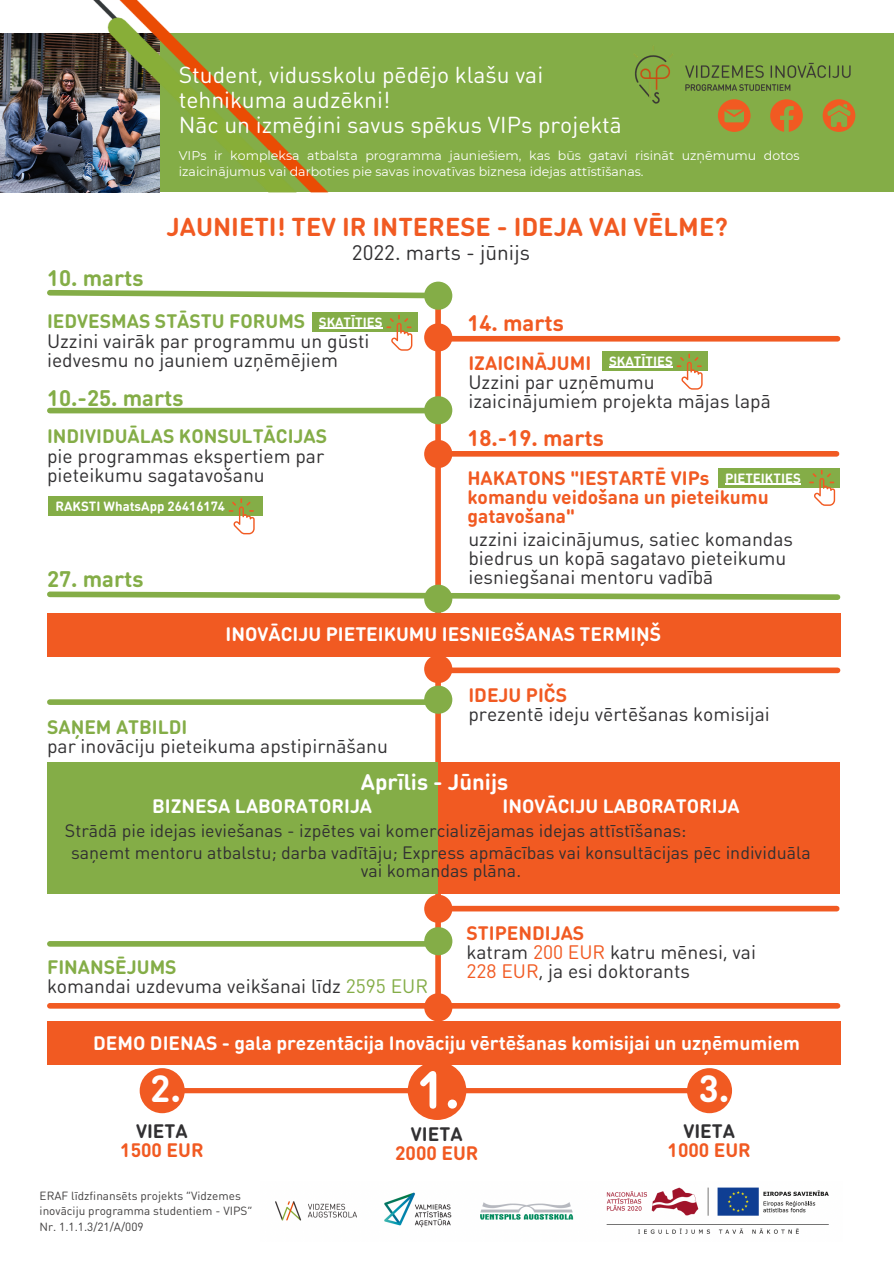
<style>
.page{position:relative;width:894px;height:1264px;background:#fff}
.page>*{position:absolute;margin:0;border:0;box-sizing:border-box;transform-origin:0 0}
.t1{font:700 52.2px "DIN Round Pro";color:#fff}
.t2{font:700 37.2px "DIN Round Pro";color:#fff}
.t3{font:700 25.5px "DIN Round Pro";color:#f15a22}
.t4{font:22.8px/24.8px "DIN Round Pro";color:#fff}
.t5{font:700 22.2px "DIN Round Pro";color:#84ad47}
.t6{font:700 22.2px "DIN Round Pro";color:#f15a22}
.t7{font:700 22.2px "DIN Round Pro";color:#fff}
.t8{font:20.7px "DIN Round Pro";color:#313032}
.t9{font:19.2px/19.2px "DIN Round Pro";color:#313032}
.t10{font:700 19.2px "DIN Round Pro";color:#fff}
.t11{font:700 19.2px "DIN Round Pro";color:#f15a22}
.t12{font:700 19.2px "DIN Round Pro";color:#84ad47}
.t13{font:700 19.2px "DIN Round Pro";color:#313032}
.t14{font:17.7px/18px "DIN Round Pro";color:#313032;text-align:center}
.t15{font:700 13.2px "DIN Round Pro";color:#fff}
.t16{font:12.6px/16.8px "Montserrat";color:#fff}
.t17{font:11.7px/15.6px "DIN Round Pro";color:#424040}
.s1{color:#84ad47}
.s2{color:#f15a22}
</style>
<div class="page">
<div style="left:159px;top:33px;width:734px;height:159px;background:#84ad47"></div>
<img style="left:634px;top:54px;width:222px;height:61px">
<img style="left:0;top:33px;width:40px;height:159px">
<img style="left:40px;top:0;width:288px;height:193px">
<div style="left:435px;top:298px;width:6px;height:767px;background:#f15a22"></div>
<div style="left:436px;top:336px;width:401px;height:5px;background:#f15a22"></div>
<svg style="left:47px;top:289px;width:378px;height:11px"></svg>
<div style="left:424px;top:281px;width:28px;height:29px;background:#84ad47;border-radius:50%"></div>
<div style="left:424px;top:323px;width:28px;height:28px;background:#f15a22;border-radius:50%"></div>
<div style="left:50px;top:408px;width:383px;height:5px;background:#84ad47"></div>
<div style="left:424px;top:396px;width:28px;height:28px;background:#84ad47;border-radius:50%"></div>
<div style="left:435px;top:451px;width:401px;height:5px;background:#f15a22"></div>
<div style="left:424px;top:440px;width:28px;height:28px;background:#f15a22;border-radius:50%"></div>
<svg style="left:47px;top:588px;width:794px;height:15px"></svg>
<div style="left:424px;top:584px;width:28px;height:29px;background:#84ad47;border-radius:50%"></div>
<div style="left:436px;top:667px;width:401px;height:6px;background:#f15a22"></div>
<div style="left:424px;top:655px;width:28px;height:28px;background:#f15a22;border-radius:50%"></div>
<div style="left:50px;top:699px;width:383px;height:6px;background:#84ad47"></div>
<div style="left:424px;top:685px;width:28px;height:28px;background:#84ad47;border-radius:50%"></div>
<div style="left:47px;top:613px;width:792px;height:43px;background:#f15a22"></div>
<div style="left:47px;top:762px;width:391px;height:132px;background:#84ad47"></div>
<div style="left:438px;top:762px;width:401px;height:132px;background:#f15a22"></div>
<div style="left:434px;top:905px;width:402px;height:6px;background:#f15a22"></div>
<div style="left:424px;top:894px;width:28px;height:28px;background:#f15a22;border-radius:50%"></div>
<div style="left:50px;top:941px;width:383px;height:5px;background:#84ad47"></div>
<div style="left:424px;top:927px;width:28px;height:28px;background:#84ad47;border-radius:50%"></div>
<div style="left:50px;top:1003px;width:787px;height:5px;background:#f15a22"></div>
<div style="left:424px;top:993px;width:28px;height:28px;background:#f15a22;border-radius:50%"></div>
<div style="left:47px;top:1021px;width:793px;height:44px;background:#f15a22"></div>
<svg style="left:147px;top:1073px;width:581px;height:34px"></svg>
<div style="left:407px;top:1061px;width:59px;height:58px;background:#f15a22;border-radius:50%"></div>
<div style="left:140px;top:1068px;width:45px;height:45px;background:#f15a22;border-radius:50%"></div>
<div style="left:686px;top:1068px;width:45px;height:45px;background:#f15a22;border-radius:50%"></div>
<div style="left:48px;top:497px;width:214px;height:19px;background:#84ad47"></div>
<svg style="left:229px;top:498px;width:25px;height:36px"></svg>
<img style="left:275px;top:1187px;width:554px;height:47px">
<svg style="left:717px;top:99px;width:33px;height:33px"></svg>
<svg style="left:770px;top:99px;width:32px;height:33px"></svg>
<svg style="left:822px;top:99px;width:33px;height:33px"></svg>
<div style="left:312px;top:312px;width:105px;height:20px;background:#84ad47"></div>
<svg style="left:386px;top:315px;width:26px;height:36px"></svg>
<hr style="left:319px;top:328px;width:63px;height:1px;background:#fff">
<div style="left:601px;top:351px;width:106px;height:19px;background:#84ad47"></div>
<svg style="left:676px;top:353px;width:26px;height:36px"></svg>
<hr style="left:609px;top:367px;width:63px;height:1px;background:#fff">
<div style="left:717px;top:468px;width:122px;height:19px;background:#84ad47"></div>
<svg style="left:809px;top:470px;width:25px;height:36px"></svg>
<hr style="left:724px;top:483px;width:76px;height:2px;background:#fff">
<p class="t5" style="left:47px;top:263px;width:98px">10. marts</p>
<p class="t4" style="left:179px;top:62px;width:366px">Student, vidusskolu pēdējo klašu vai tehnikuma audzēkni!</p>
<p class="t4" style="left:179px;top:111px;width:444px">Nāc un izmēģini savus spēkus VIPs projektā</p>
<p class="t16" style="left:179px;top:147px;width:622px">VIPs ir kompleksa atbalsta programma jauniešiem, kas būs gatavi risināt uzņēmumu dotos izaicinājumus vai darboties pie savas inovatīvas biznesa idejas attīstīšanas.</p>
<p class="t3" style="left:166px;top:209px;width:562px">JAUNIETI! TEV IR INTERESE - IDEJA VAI VĒLME?</p>
<p class="t8" style="left:352px;top:238px;width:180px">2022. marts - jūnijs</p>
<p class="t12" style="left:47px;top:308px;width:260px">IEDVESMAS STĀSTU FORUMS</p>
<p class="t9" style="left:47px;top:330px;width:324px">Uzzini vairāk par programmu un gūsti iedvesmu no jauniem uzņēmējiem</p>
<p class="t15" style="left:319px;top:313px;width:65px">SKATĪTIES</p>
<p class="t5" style="left:47px;top:382px;width:138px">10.-25. marts</p>
<p class="t12" style="left:47px;top:423px;width:281px">INDIVIDUĀLAS KONSULTĀCIJAS</p>
<p class="t9" style="left:47px;top:445px;width:278px">pie programmas ekspertiem par pieteikumu sagatavošanu</p>
<p class="t15" style="left:55px;top:497px;width:171px">RAKSTI WhatsApp 26416174</p>
<p class="t5" style="left:47px;top:564px;width:98px">27. marts</p>
<p class="t6" style="left:467px;top:308px;width:98px">14. marts</p>
<p class="t11" style="left:468px;top:350px;width:124px">IZAICINĀJUMI</p>
<p class="t9" style="left:468px;top:372px;width:188px">Uzzini par uzņēmumu</p>
<p class="t9" style="left:468px;top:391px;width:304px">izaicinājumiem projekta mājas lapā</p>
<p class="t15" style="left:609px;top:352px;width:65px">SKATĪTIES</p>
<p class="t6" style="left:467px;top:423px;width:138px">18.-19. marts</p>
<p class="t11" style="left:467px;top:465px;width:243px">HAKATONS "IESTARTĒ VIPs</p>
<p class="t11" style="left:467px;top:484px;width:303px">komandu veidošana un pieteikumu</p>
<p class="t11" style="left:467px;top:503px;width:109px">gatavošana"</p>
<p class="t15" style="left:724px;top:469px;width:77px">PIETEIKTIES</p>
<p class="t9" style="left:468px;top:528px;width:326px">uzzini izaicinājumus, satiec komandas biedrus un kopā sagatavo pieteikumu iesniegšanai mentoru vadībā</p>
<p class="t10" style="left:225px;top:621px;width:437px">INOVĀCIJU PIETEIKUMU IESNIEGŠANAS TERMIŅŠ</p>
<p class="t12" style="left:47px;top:714px;width:142px">SAŅEM ATBILDI</p>
<p class="t9" style="left:47px;top:736px;width:342px">par inovāciju pieteikuma apstipirnāšanu</p>
<p class="t11" style="left:468px;top:681px;width:100px">IDEJU PIČS</p>
<p class="t9" style="left:468px;top:703px;width:303px">prezentē ideju vērtēšanas komisijai</p>
<p class="t7" style="left:361px;top:767px;width:149px">Aprīlis - Jūnijs</p>
<p class="t10" style="left:502px;top:792px;width:239px">INOVĀCIJU LABORATORIJA</p>
<p class="t10" style="left:152px;top:792px;width:221px">BIZNESA LABORATORIJA</p>
<p class="t14" style="left:65px;top:820px;width:622px">Strādā pie idejas ieviešanas - izpētes vai komercializējamas idejas attīstīšanas:</p>
<p class="t14" style="left:71px;top:842px;width:740px">saņemt mentoru atbalstu; darba vadītāju; Express apmācības vai konsultācijas pēc individuāla vai komandas plāna.</p>
<p class="t12" style="left:47px;top:953px;width:131px">FINANSĒJUMS</p>
<p class="t9" style="left:47px;top:975px;width:382px">komandai uzdevuma veikšanai līdz <span class="s1">2595 EUR</span></p>
<p class="t11" style="left:466px;top:919px;width:119px">STIPENDIJAS</p>
<p class="t9" style="left:466px;top:941px;width:291px">katram <span class="s2">200 EUR</span> katru mēnesi, vai</p>
<p class="t9" style="left:466px;top:960px;width:225px"><span class="s2">228 EUR</span>, ja esi doktorants</p>
<p class="t10" style="left:93px;top:1030px;width:708px">DEMO DIENAS - gala prezentācija Inovāciju vērtēšanas komisijai un uzņēmumiem</p>
<p class="t2" style="left:150px;top:1063px;width:32px">2.</p>
<p class="t1" style="left:416px;top:1054px;width:45px">1.</p>
<p class="t2" style="left:698px;top:1063px;width:32px">3.</p>
<p class="t13" style="left:136px;top:1117px;width:53px">VIETA</p>
<p class="t11" style="left:120px;top:1136px;width:85px">1500 EUR</p>
<p class="t17" style="left:40px;top:1186px;width:214px">ERAF līdzfinansēts projekts “Vidzemes inovāciju programma studentiem - VIPS”<br>Nr. 1.1.1.3/21/A/009</p>
<p class="t13" style="left:411px;top:1121px;width:53px">VIETA</p>
<p class="t11" style="left:395px;top:1140px;width:85px">2000 EUR</p>
<p class="t13" style="left:683px;top:1117px;width:53px">VIETA</p>
<p class="t11" style="left:667px;top:1136px;width:85px">1000 EUR</p>
</div>
